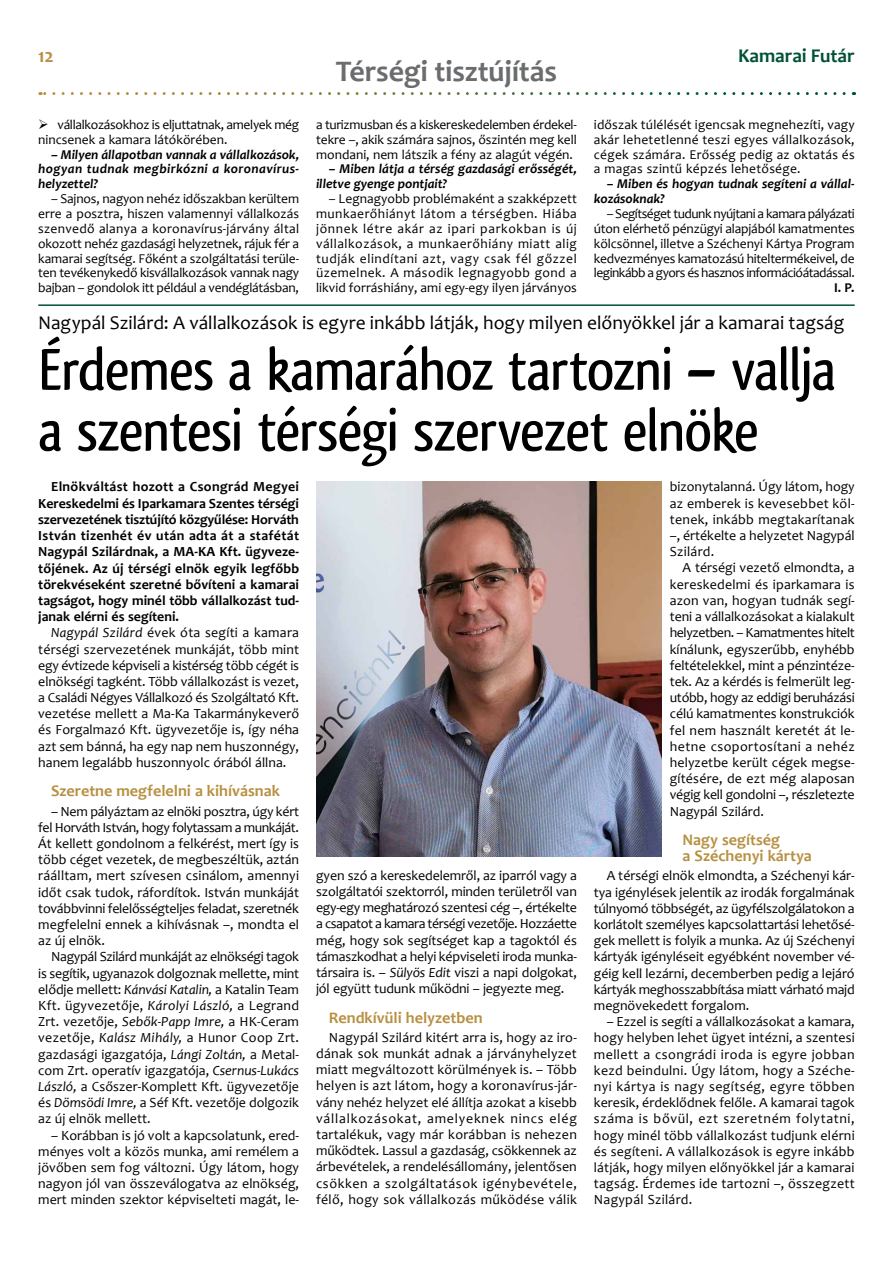
<style>
.page{position:relative;width:893px;height:1263px;background:#fff}
.page>*{position:absolute;margin:0;border:0;box-sizing:border-box;transform-origin:0 0}
.t1{font:500 61.5px/60.9px "Qlassik";letter-spacing:-.015em;color:#000}
.t2{font:700 30px "Candara";letter-spacing:-.005em;color:#6b6c6e}
.t3{font:19.5px "Candara";color:#000}
.t4{font:700 19.5px "Candara";color:#005138}
.t5{font:700 19.5px "Candara";color:#b79042}
.t6{font:700 16.2px/16.2px "Candara";color:#b79042}
.t7{font:13.95px/16.2px "Candara";color:#000;text-align:justify}
.t8{font:700 13.95px/16.2px "Candara";color:#000;text-align:justify}
.t9{font:13.5px/14.9px "Candara";color:#000;text-align:justify}
.t10{font:italic 700 13.5px/14.9px "Candara";color:#000}
.t11{font:13.5px/14.9px "Candara";letter-spacing:-.025em;color:#000}
.t12{font:700 13.5px "Candara";color:#000}
.s1{font-style:italic}
</style>
<div class="page">
<svg style="left:40px;top:92px;width:804px;height:3px"></svg>
<hr style="left:38px;top:304px;width:817px;height:2px;background:#005138">
<img style="left:316px;top:481px;width:345px;height:375px">
<h3 class="t5" style="left:38px;top:43px;width:17px">12</h3>
<h3 class="t4" style="left:738px;top:43px;width:118px">Kamarai Futár</h3>
<h2 class="t2" style="left:336px;top:53px;width:223px">Térségi tisztújítás</h2>
<p class="t11" style="left:38px;top:117px;width:262px;text-indent:19px">vállalkozásokhoz is eljuttatnak, amelyek még nincsenek a kamara látókörében.</p>
<p class="t10" style="left:38px;top:147px;width:262px;text-align:justify;text-indent:13px">– Milyen állapotban vannak a vállalkozások, hogyan tudnak megbirkózni a koronavírus&shy;helyzettel?</p>
<p class="t9" style="left:38px;top:191px;width:262px;text-indent:13px">– Sajnos, nagyon nehéz időszakban kerültem erre a posztra, hiszen valamennyi vállalkozás szenvedő alanya a koronavírus-járvány által okozott nehéz gazdasági helyzetnek, rájuk fér a kamarai segítség. Főként a szolgáltatási terüle&shy;ten tevékenykedő kisvállalkozások vannak nagy bajban – gondolok itt például a vendéglátásban,</p>
<p class="t9" style="left:316px;top:117px;width:262px">a turizmusban és a kiskereskedelemben érdekel&shy;tekre –, akik számára sajnos, őszintén meg kell mondani, nem látszik a fény az alagút végén.</p>
<p class="t10" style="left:316px;top:161px;width:262px;text-indent:13px">– Miben látja a térség gazdasági erősségét, illetve gyenge pontjait?</p>
<p class="t9" style="left:316px;top:191px;width:262px;text-indent:13px">– Legnagyobb problémaként a szakképzett munkaerőhiányt látom a térségben. Hiába jönnek létre akár az ipari parkokban is új vállalkozások, a munkaerőhiány miatt alig tudják elindítani azt, vagy csak fél gőzzel üzemelnek. A második legnagyobb gond a likvid forráshiány, ami egy-egy ilyen járványos</p>
<p class="t9" style="left:594px;top:117px;width:262px">időszak túlélését igencsak megnehezíti, vagy akár lehetetlenné teszi egyes vállalkozások, cégek számára. Erősség pedig az oktatás és a magas szintű képzés lehetősége.</p>
<p class="t10" style="left:594px;top:176px;width:262px;text-indent:13px">– Miben és hogyan tudnak segíteni a vállal&shy;kozásoknak?</p>
<p class="t9" style="left:594px;top:206px;width:262px;text-indent:13px">– Segítséget tudunk nyújtani a kamara pályázati úton elérhető pénzügyi alapjából kamatmentes kölcsönnel, illetve a Széchenyi Kártya Program kedvezményes kamatozású hiteltermékeivel, de leginkább a gyors és hasznos információátadással.</p>
<p class="t12" style="left:834px;top:279px;width:22px">I. P.</p>
<h3 class="t3" style="left:38px;top:310px;width:807px">Nagypál Szilárd: A vállalkozások is egyre inkább látják, hogy milyen előnyökkel jár a kamarai tagság</h3>
<h1 class="t1" style="left:38px;top:339px;width:799px">Érdemes a kamarához tartozni – vallja a szentesi térségi szervezet elnöke</h1>
<p class="t8" style="left:38px;top:479px;width:262px;text-indent:13px">Elnökváltást hozott a Csongrád Megyei Kereskedelmi és Iparkamara Szentes térségi szervezetének tisztújító közgyűlése: Horváth István tizenhét év után adta át a stafétát Nagypál Szilárdnak, a MA-KA Kft. ügyveze&shy;tőjének. Az új térségi elnök egyik legfőbb törekvéseként szeretné bővíteni a kamarai tagságot, hogy minél több vállalkozást tud&shy;janak elérni és segíteni.</p>
<p class="t7" style="left:38px;top:624px;width:262px;text-indent:13px"><span class="s1">Nagypál Szilárd</span> évek óta segíti a kamara térségi szervezetének munkáját, több mint egy évtizede képviseli a kistérség több cégét is elnökségi tagként. Több vállalkozást is vezet, a Családi Négyes Vállalkozó és Szolgáltató Kft. vezetése mellett a Ma-Ka Takarmánykeverő és Forgalmazó Kft. ügyvezetője is, így néha azt sem bánná, ha egy nap nem huszonnégy, hanem legalább huszonnyolc órából állna.</p>
<p class="t6" style="left:51px;top:783px;width:230px">Szeretne megfelelni a kihívásnak</p>
<p class="t7" style="left:38px;top:803px;width:262px;text-indent:13px">– Nem pályáztam az elnöki posztra, úgy kért fel Horváth István, hogy folytassam a munkáját.<br>Át kellett gondolnom a felkérést, mert így is több céget vezetek, de megbeszéltük, aztán ráálltam, mert szívesen csinálom, amennyi időt csak tudok, ráfordítok. István munkáját továbbvinni felelősségteljes feladat, szeretnék megfelelni ennek a kihívásnak –, mondta el az új elnök.</p>
<p class="t7" style="left:38px;top:948px;width:262px;text-indent:13px">Nagypál Szilárd munkáját az elnökségi tagok is segítik, ugyanazok dolgoznak mellette, mint elődje mellett: <span class="s1">Kánvási Katalin,</span> a Katalin Team Kft. ügyvezetője, <span class="s1">Károlyi László,</span> a Legrand Zrt. vezetője, <span class="s1">Sebők-Papp Imre,</span> a HK-Ceram vezetője, <span class="s1">Kalász Mihály,</span> a Hunor Coop Zrt. gazdasági igazgatója, <span class="s1">Lángi Zoltán,</span> a Metal&shy;com Zrt. operatív igazgatója, <span class="s1">Csernus-Lukács László,</span> a Csőszer-Komplett Kft. ügyvezetője és <span class="s1">Dömsödi Imre,</span> a Séf Kft. vezetője dolgozik az új elnök mellett.</p>
<p class="t7" style="left:38px;top:1127px;width:262px;text-indent:13px">– Korábban is jó volt a kapcsolatunk, ered&shy;ményes volt a közös munka, ami remélem a jövőben sem fog változni. Úgy látom, hogy nagyon jól van összeválogatva az elnökség, mert minden szektor képviselteti magát, le-</p>
<p class="t7" style="left:316px;top:867px;width:262px">gyen szó a kereskedelemről, az iparról vagy a szolgáltatói szektorról, minden területről van egy-egy meghatározó szentesi cég –, értékelte a csapatot a kamara térségi vezetője. Hozzáette még, hogy sok segítséget kap a tagoktól és támaszkodhat a helyi képviseleti iroda munka&shy;társaira is. – <span class="s1">Sülyös Edit</span> viszi a napi dolgokat, jól együtt tudunk működni – jegyezte meg.</p>
<p class="t6" style="left:329px;top:1009px;width:155px">Rendkívüli helyzetben</p>
<p class="t7" style="left:316px;top:1029px;width:262px;text-indent:13px">Nagypál Szilárd kitért arra is, hogy az iro&shy;dának sok munkát adnak a járványhelyzet miatt megváltozott körülmények is. – Több helyen is azt látom, hogy a koronavírus-jár&shy;vány nehéz helyzet elé állítja azokat a kisebb vállalkozásokat, amelyeknek nincs elég tartalékuk, vagy már korábban is nehezen működtek. Lassul a gazdaság, csökkennek az árbevételek, a rendelésállomány, jelentősen csökken a szolgáltatások igénybevétele, félő, hogy sok vállalkozás működése válik</p>
<p class="t7" style="left:670px;top:479px;width:186px">bizonytalanná. Úgy látom, hogy az emberek is kevesebbet köl&shy;tenek, inkább megtakarítanak –, értékelte a helyzetet Nagypál Szilárd.</p>
<p class="t7" style="left:670px;top:560px;width:186px;text-indent:13px">A térségi vezető elmondta, a kereskedelmi és iparkamara is azon van, hogyan tudnák segí&shy;teni a vállalkozásokat a kialakult helyzetben. – Kamatmentes hitelt kínálunk, egyszerűbb, enyhébb feltételekkel, mint a pénzintéze&shy;tek. Az a kérdés is felmerült leg&shy;utóbb, hogy az eddigi beruházási célú kamatmentes konstrukciók fel nem használt keretét át le&shy;hetne csoportosítani a nehéz helyzetbe került cégek megse&shy;gítésére, de ezt még alaposan végig kell gondolni –, részletezte Nagypál Szilárd.</p>
<p class="t6" style="left:682px;top:831px;width:131px">Nagy segítség<br>a Széchenyi kártya</p>
<p class="t7" style="left:594px;top:867px;width:262px;text-indent:13px">A térségi elnök elmondta, a Széchenyi kár&shy;tya igénylések jelentik az irodák forgalmának túlnyomó többségét, az ügyfélszolgálatokon a korlátolt személyes kapcsolattartási lehetősé&shy;gek mellett is folyik a munka. Az új Széchenyi kártyák igényléseit egyébként november vé&shy;géig kell lezárni, decemberben pedig a lejáró kártyák meghosszabbítása miatt várható majd megnövekedett forgalom.</p>
<p class="t7" style="left:594px;top:1013px;width:262px;text-indent:13px">– Ezzel is segíti a vállalkozásokat a kamara, hogy helyben lehet ügyet intézni, a szentesi mellett a csongrádi iroda is egyre jobban kezd beindulni. Úgy látom, hogy a Széche&shy;nyi kártya is nagy segítség, egyre többen keresik, érdeklődnek felőle. A kamarai tagok száma is bővül, ezt szeretném folytatni, hogy minél több vállalkozást tudjunk elérni és segíteni. A vállalkozások is egyre inkább látják, hogy milyen előnyökkel jár a kamarai tagság. Érdemes ide tartozni –, összegzett Nagypál Szilárd.</p>
</div>
